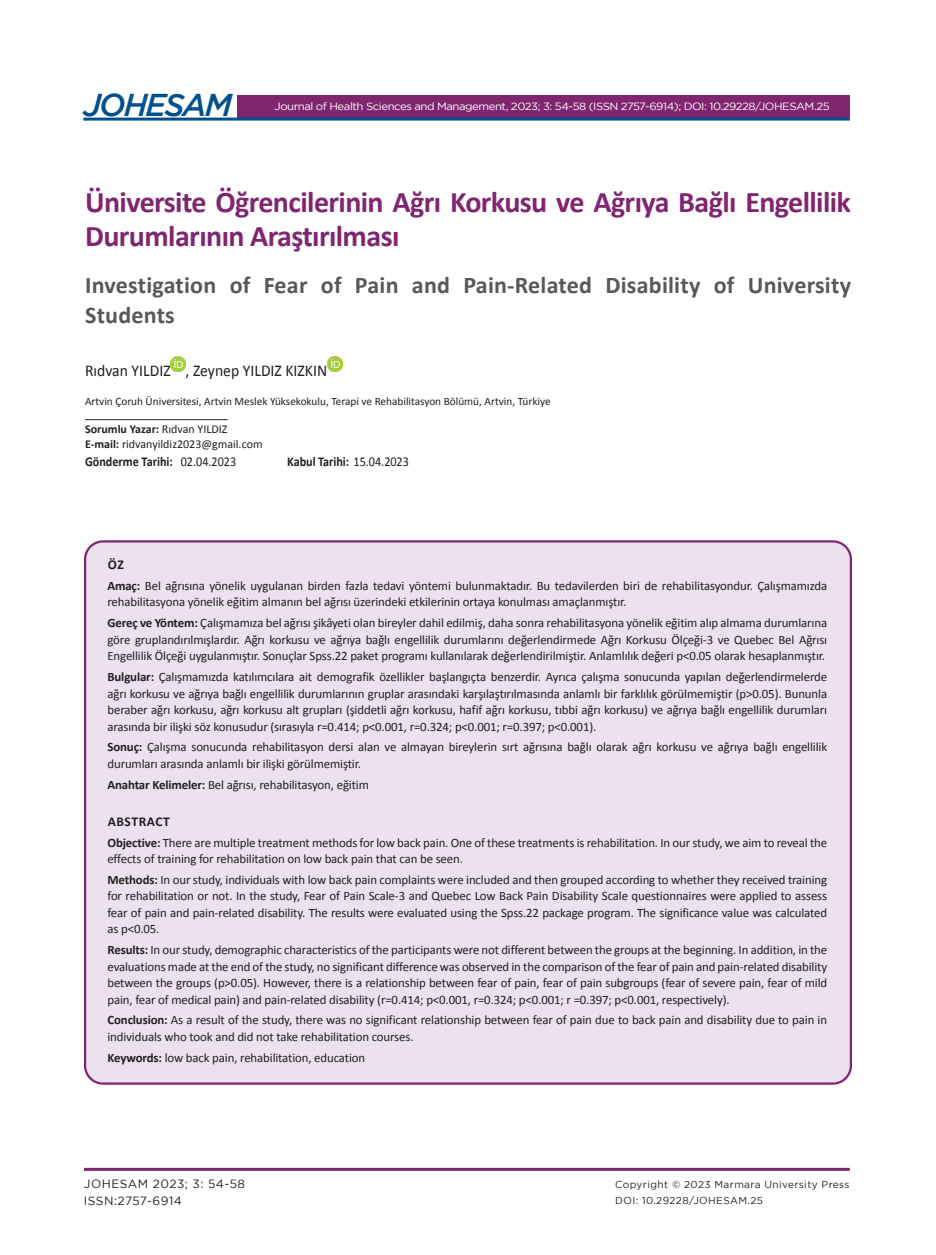
<style>
.page{position:relative;width:936px;height:1255px;background:#fff}
.page>*{position:absolute;margin:0;border:0;box-sizing:border-box;transform-origin:0 0}
.t1{font:italic 500 31.5px "Gotham";letter-spacing:-.06em;color:#005090}
.t2{font:700 30px/34.5px "Calibri";letter-spacing:-.02em;color:#802570}
.h1_1{font:700 24px/30px "Calibri";letter-spacing:.01em;color:#57585a}
.author{font:16.5px "Calibri";color:#231f20;scale:.95 1}
.TabloTxt{font:700 13.5px "Calibri";color:#231f20;scale:.9 1}
.AbstractH{font:700 13.5px "Calibri";letter-spacing:.04em;color:#231f20}
.TabloTxt-2{font:13.5px "Calibri";color:#231f20;scale:.9 1}
.AbstractTxtTR{font:12.9px/16.5px "Calibri";letter-spacing:-.01em;color:#231f20}
.t3{font:12px/16.5px "Gotham";letter-spacing:.04em;color:#231f20}
.authorDetayContact{font:12px "Calibri";color:#231f20}
.authorCorresponding{font:700 12px "Calibri";color:#231f20}
.author-2{font:11.25px "Calibri";color:#231f20}
.t4{font:10.5px "Gotham";letter-spacing:-.04em;color:#fff;scale:1.08 1}
.t5{font:10.05px/15.8px "Gotham";letter-spacing:.04em;color:#231f20}
.s1{font-weight:400}
.s2{font-weight:700}
</style>
<div class="page">
<div style="left:237px;top:96px;width:612px;height:22px;background:#802570"></div>
<hr style="left:84px;top:1167px;width:765px;height:3px;background:#802570">
<hr style="left:83px;top:118px;width:766px;height:3px;background:#005090">
<div style="left:85px;top:541px;width:765px;height:542px;background:#ece1ef;border-radius:18px"></div>
<hr style="left:85px;top:419px;width:142px;height:1px;background:#231f20">
<img style="left:171px;top:356px;width:15px;height:15px">
<img style="left:327px;top:356px;width:15px;height:15px">
<h1 class="t1" style="left:83px;top:87px;width:150px">JOHESAM</h1>
<p class="t4" style="left:274px;top:101px;width:515px">Journal of Health Sciences and Management, 2023; 3: 54-58 (ISSN 2757-6914); DOI: 10.29228/JOHESAM.25</p>
<h1 class="t2" style="left:85px;top:183px;width:767px">Üniversite Öğrencilerinin Ağrı Korkusu ve Ağrıya Bağlı Engellilik<br>Durumlarının Araştırılması</h1>
<p class="h1_1" style="left:85px;top:269px;width:767px">Investigation of Fear of Pain and Pain-Related Disability of University<br>Students</p>
<p class="author" style="left:85px;top:361px;width:256px">Rıdvan YILDIZ , Zeynep YILDIZ KIZKIN</p>
<p class="author-2" style="left:85px;top:394px;width:467px">Artvin Çoruh Üniversitesi, Artvin Meslek Yüksekokulu, Terapi ve Rehabilitasyon Bölümü, Artvin, Türkiye</p>
<p class="authorCorresponding" style="left:85px;top:420px;width:144px">Sorumlu Yazar: <span class="s1">Rıdvan YILDIZ</span></p>
<p class="authorDetayContact" style="left:85px;top:436px;width:179px"><span class="s2">E-mail:</span> ridvanyildiz2023@gmail.com</p>
<p class="TabloTxt" style="left:85px;top:452px;width:99px">Gönderme Tarihi:</p>
<p class="TabloTxt-2" style="left:181px;top:453px;width:63px">02.04.2023</p>
<p class="TabloTxt" style="left:287px;top:452px;width:137px">Kabul Tarihi: <span class="s1">15.04.2023</span></p>
<p class="AbstractH" style="left:108px;top:555px;width:18px">ÖZ</p>
<p class="AbstractTxtTR" style="left:107px;top:576px;width:721px"><span class="s2">Amaç:</span> Bel ağrısına yönelik uygulanan birden fazla tedavi yöntemi bulunmaktadır. Bu tedavilerden biri de rehabilitasyondur. Çalışmamızda rehabilitasyona yönelik eğitim almanın bel ağrısı üzerindeki etkilerinin ortaya konulması amaçlanmıştır.</p>
<p class="AbstractTxtTR" style="left:107px;top:614px;width:721px;text-align:justify"><span class="s2">Gereç ve Yöntem:</span> Çalışmamıza bel ağrısı şikâyeti olan bireyler dahil edilmiş, daha sonra rehabilitasyona yönelik eğitim alıp almama durumlarına göre gruplandırılmışlardır. Ağrı korkusu ve ağrıya bağlı engellilik durumlarını değerlendirmede Ağrı Korkusu Ölçeği-3 ve Quebec Bel Ağrısı Engellilik Ölçeği uygulanmıştır. Sonuçlar Spss.22 paket programı kullanılarak değerlendirilmiştir. Anlamlılık değeri p&lt;0.05 olarak hesaplanmıştır.</p>
<p class="AbstractTxtTR" style="left:107px;top:667px;width:721px;text-align:justify"><span class="s2">Bulgular:</span> Çalışmamızda katılımcılara ait demografik özellikler başlangıçta benzerdir. Ayrıca çalışma sonucunda yapılan değerlendirmelerde ağrı korkusu ve ağrıya bağlı engellilik durumlarının gruplar arasındaki karşılaştırılmasında anlamlı bir farklılık görülmemiştir (p&gt;0.05). Bununla beraber ağrı korkusu, ağrı korkusu alt grupları (şiddetli ağrı korkusu, hafif ağrı korkusu, tıbbi ağrı korkusu) ve ağrıya bağlı engellilik durumları arasında bir ilişki söz konusudur (sırasıyla r=0.414; p&lt;0.001, r=0.324; p&lt;0.001; r=0.397; p&lt;0.001).</p>
<p class="AbstractTxtTR" style="left:107px;top:738px;width:721px"><span class="s2">Sonuç:</span> Çalışma sonucunda rehabilitasyon dersi alan ve almayan bireylerin sırt ağrısına bağlı olarak ağrı korkusu ve ağrıya bağlı engellilik durumları arasında anlamlı bir ilişki görülmemiştir.</p>
<p class="AbstractTxtTR" style="left:107px;top:775px;width:263px"><span class="s2">Anahtar Kelimeler:</span> Bel ağrısı, rehabilitasyon, eğitim</p>
<p class="AbstractH" style="left:108px;top:811px;width:64px">ABSTRACT</p>
<p class="AbstractTxtTR" style="left:107px;top:833px;width:721px"><span class="s2">Objective:</span> There are multiple treatment methods for low back pain. One of these treatments is rehabilitation. In our study, we aim to reveal the effects of training for rehabilitation on low back pain that can be seen.</p>
<p class="AbstractTxtTR" style="left:107px;top:870px;width:721px;text-align:justify"><span class="s2">Methods:</span> In our study, individuals with low back pain complaints were included and then grouped according to whether they received training for rehabilitation or not. In the study, Fear of Pain Scale-3 and Quebec Low Back Pain Disability Scale questionnaires were applied to assess fear of pain and pain-related disability. The results were evaluated using the Spss.22 package program. The significance value was calculated as p&lt;0.05.</p>
<p class="AbstractTxtTR" style="left:107px;top:941px;width:721px;text-align:justify"><span class="s2">Results:</span> In our study, demographic characteristics of the participants were not different between the groups at the beginning. In addition, in the evaluations made at the end of the study, no significant difference was observed in the comparison of the fear of pain and pain-related disability between the groups (p&gt;0.05). However, there is a relationship between fear of pain, fear of pain subgroups (fear of severe pain, fear of mild pain, fear of medical pain) and pain-related disability (r=0.414; p&lt;0.001, r=0.324; p&lt;0.001; r =0.397; p&lt;0.001, respectively).</p>
<p class="AbstractTxtTR" style="left:107px;top:1011px;width:721px"><span class="s2">Conclusion:</span> As a result of the study, there was no significant relationship between fear of pain due to back pain and disability due to pain in individuals who took and did not take rehabilitation courses.</p>
<p class="AbstractTxtTR" style="left:107px;top:1048px;width:259px"><span class="s2">Keywords:</span> low back pain, rehabilitation, education</p>
<p class="t3" style="left:84px;top:1175px;width:163px">JOHESAM 2023; 3: 54-58<br>ISSN:2757-6914</p>
<p class="t5" style="left:615px;top:1176px;width:236px">Copyright © 2023 Marmara University Press<br>DOI: 10.29228/JOHESAM.25</p>
</div>
